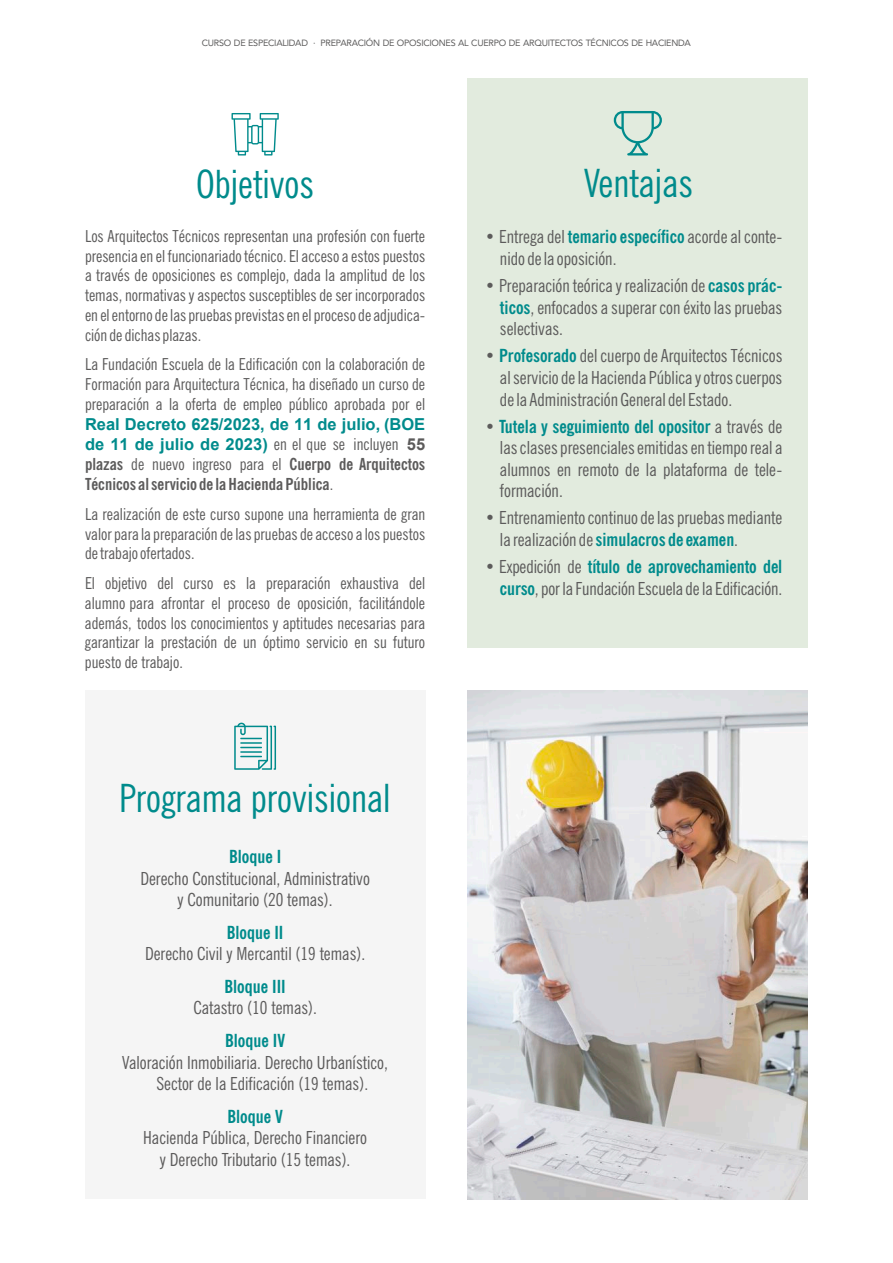
<style>
.page{position:relative;width:893px;height:1263px;background:#fff}
.page>*{position:absolute;margin:0;border:0;box-sizing:border-box;transform-origin:0 0}
.t1{font:condensed 39px "News Gothic BT";color:#008b8c}
.t2{font:condensed 18px/21.6px "News Gothic BT";color:#5c5b5b}
.t3{font:700 condensed 18px "News Gothic BT";color:#008b8c}
.t4{font:condensed 16.5px/19.8px "News Gothic BT";color:#5c5b5b;text-align:justify}
.t5{font:700 condensed 16.5px/19.8px "News Gothic BT";color:#5c5b5b}
.t6{font:700 16.5px/20.1px "Arial";color:#008b8c}
.t7{font:9px "Avenir LT Std";letter-spacing:-.03em;color:#5c5b5b}
.s1{font-family:"News Gothic BT";font-weight:400;font-stretch:condensed;color:#5c5b5b}
.s2{color:#5c5b5b}
.s3{font-weight:400}
.s4{font-weight:700;color:#008b8c}
</style>
<div class="page">
<svg style="left:231px;top:113px;width:48px;height:42px"></svg>
<img style="left:468px;top:691px;width:340px;height:508px">
<div style="left:468px;top:79px;width:340px;height:569px;background:#e2ebde"></div>
<svg style="left:614px;top:111px;width:48px;height:44px"></svg>
<div style="left:85px;top:691px;width:340px;height:508px;background:#f5f5f5"></div>
<svg style="left:234px;top:723px;width:42px;height:47px"></svg>
<p class="t7" style="left:202px;top:39px;width:491px">CURSO DE ESPECIALIDAD · PREPARACIÓN DE OPOSICIONES AL CUERPO DE ARQUITECTOS TÉCNICOS DE HACIENDA</p>
<h1 class="t1" style="left:196px;top:168px;width:120px">Objetivos</h1>
<p class="t4" style="left:85px;top:228px;width:342px">Los Arquitectos Técnicos representan una profesión con fuerte presencia en el funcionariado técnico. El acceso a estos puestos a través de oposiciones es complejo, dada la amplitud de los temas, normativas y aspectos susceptibles de ser incorporados en el entorno de las pruebas previstas en el proceso de adjudica&shy;ción de dichas plazas.</p>
<p class="t4" style="left:85px;top:356px;width:342px">La Fundación Escuela de la Edificación con la colaboración de Formación para Arquitectura Técnica, ha diseñado un curso de preparación a la oferta de empleo público aprobada por el</p>
<p class="t6" style="left:85px;top:415px;width:342px">Real Decreto 625/2023, de 11 de julio, (BOE de 11 de julio de 2023) <span class="s1">en el que se incluyen</span> <span class="s2">55</span></p>
<p class="t5" style="left:85px;top:456px;width:342px">plazas <span class="s3">de nuevo ingreso para el</span> Cuerpo de Arquitectos<br>Técnicos al servicio de la Hacienda Pública<span class="s3">.</span></p>
<p class="t4" style="left:85px;top:506px;width:342px">La realización de este curso supone una herramienta de gran valor para la preparación de las pruebas de acceso a los puestos de trabajo ofertados.</p>
<p class="t4" style="left:85px;top:575px;width:342px">El objetivo del curso es la preparación exhaustiva del alumno para afrontar el proceso de oposición, facilitándole además, todos los conocimientos y aptitudes necesarias para garantizar la prestación de un óptimo servicio en su futuro puesto de trabajo.</p>
<h1 class="t1" style="left:119px;top:782px;width:273px">Programa provisional</h1>
<p class="t3" style="left:229px;top:849px;width:54px">Bloque I</p>
<p class="t2" style="left:140px;top:869px;width:231px;text-align:center">Derecho Constitucional, Administrativo y Comunitario (20 temas).</p>
<p class="t3" style="left:227px;top:925px;width:58px">Bloque II</p>
<p class="t2" style="left:145px;top:945px;width:222px">Derecho Civil y Mercantil (19 temas).</p>
<p class="t3" style="left:224px;top:979px;width:63px">Bloque III</p>
<p class="t2" style="left:193px;top:999px;width:125px">Catastro (10 temas).</p>
<p class="t3" style="left:225px;top:1033px;width:61px">Bloque IV</p>
<p class="t2" style="left:156px;top:1053px;width:233px;text-indent:-34px">Valoración Inmobiliaria. Derecho Urbanístico,<br>Sector de la Edificación (19 temas).</p>
<p class="t3" style="left:227px;top:1109px;width:57px">Bloque V</p>
<p class="t2" style="left:143px;top:1129px;width:225px;text-align:center">Hacienda Pública, Derecho Financiero y Derecho Tributario (15 temas).</p>
<h1 class="t1" style="left:584px;top:167px;width:110px">Ventajas</h1>
<p class="t2" style="left:500px;top:228px;width:284px;text-indent:-15px">• Entrega del <span class="s4">temario específico</span> acorde al conte&shy;nido de la oposición.</p>
<p class="t2" style="left:500px;top:277px;width:284px;text-align:justify;text-indent:-15px">• Preparación teórica y realización de <span class="s4">casos prác&shy;ticos</span>, enfocados a superar con éxito las pruebas selectivas.</p>
<p class="t2" style="left:500px;top:347px;width:284px;text-align:justify;text-indent:-15px">• <span class="s4">Profesorado</span> del cuerpo de Arquitectos Técnicos al servicio de la Hacienda Pública y otros cuerpos de la Administración General del Estado.</p>
<p class="t2" style="left:500px;top:417px;width:284px;text-align:justify;text-indent:-15px">• <span class="s4">Tutela y seguimiento del opositor</span> a través de las clases presenciales emitidas en tiempo real a alumnos en remoto de la plataforma de tele&shy;formación.</p>
<p class="t2" style="left:500px;top:509px;width:284px;text-indent:-15px">• Entrenamiento continuo de las pruebas mediante la realización de <span class="s4">simulacros de examen</span>.</p>
<p class="t2" style="left:485px;top:558px;width:299px;text-align:right">• Expedición de <span class="s4">título de aprovechamiento del curso</span>, por la Fundación Escuela de la Edificación.</p>
</div>
